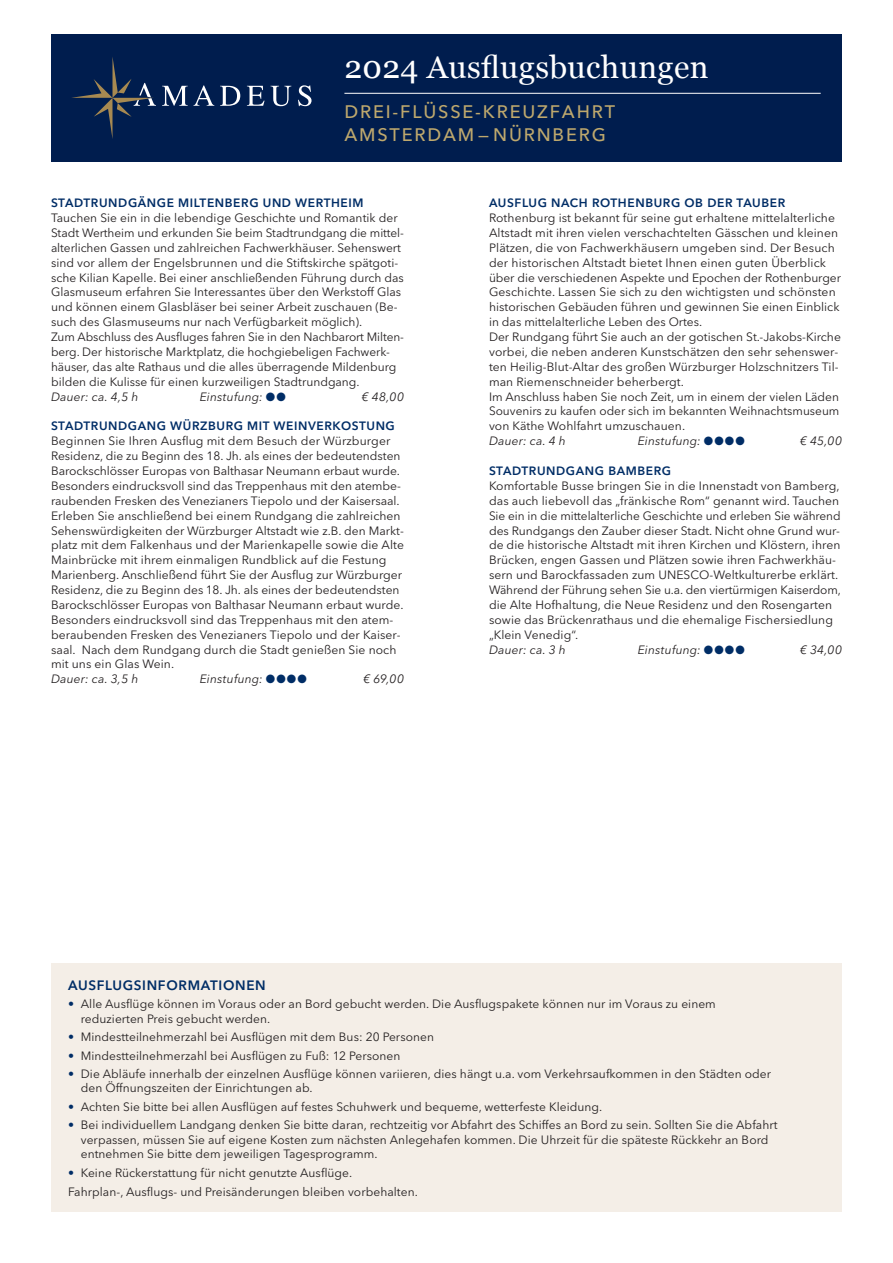
<style>
.page{position:relative;width:893px;height:1263px;background:#fff}
.page>*{position:absolute;margin:0;border:0;box-sizing:border-box;transform-origin:0 0}
.t1{font:31.5px "Georgia";letter-spacing:.01em;color:#fff}
.t2{font:500 18px/22.5px "Avenir Next LT Pro";letter-spacing:.1em;color:#bea86d}
.t3{font:600 13.5px "Avenir Next LT Pro";letter-spacing:.05em;color:#002d66}
.t4{font:12px/14.9px "Avenir Next LT Pro";letter-spacing:.005em;color:#231f20}
.t5{font:italic 12px "Avenir Next LT Pro";letter-spacing:.01em;color:#231f20}
.t6{font:600 12px "Avenir Next LT Pro";letter-spacing:.05em;color:#002d66}
.s1{color:#002d66}
</style>
<div class="page">
<div style="left:51px;top:34px;width:791px;height:128px;background:#001d4e"></div>
<svg style="left:72px;top:57px;width:240px;height:82px"></svg>
<hr style="left:344px;top:93px;width:477px;height:1px;background:#fff">
<div style="left:51px;top:963px;width:791px;height:249px;background:#f4eee7"></div>
<h1 class="t1" style="left:344px;top:44px;width:366px">2024 Ausflugsbuchungen</h1>
<h2 class="t2" style="left:344px;top:101px;width:272px">DREI-FLÜSSE-KREUZFAHRT<br>AMSTERDAM— NÜRNBERG</h2>
<p class="t6" style="left:51px;top:196px;width:314px">STADTRUNDGÄNGE MILTENBERG UND WERTHEIM</p>
<p class="t4" style="left:51px;top:210px;width:354px">Tauchen Sie ein in die lebendige Geschichte und Romantik der Stadt Wertheim und erkunden Sie beim Stadtrundgang die mittel&shy;alterlichen Gassen und zahlreichen Fachwerkhäuser. Sehenswert sind vor allem der Engelsbrunnen und die Stiftskirche spätgoti&shy;sche Kilian Kapelle. Bei einer anschließenden Führung durch das Glasmuseum erfahren Sie Interessantes über den Werkstoff Glas und können einem Glasbläser bei seiner Arbeit zuschauen (Be&shy;such des Glasmuseums nur nach Verfügbarkeit möglich).<br>Zum Abschluss des Ausfluges fahren Sie in den Nachbarort Milten&shy;berg. Der historische Marktplatz, die hochgiebeligen Fachwerk&shy;häuser, das alte Rathaus und die alles überragende Mildenburg bilden die Kulisse für einen kurzweiligen Stadtrundgang.</p>
<p class="t5" style="left:51px;top:389px;width:89px">Dauer: ca. 4,5 h</p>
<p class="t5" style="left:200px;top:389px;width:87px">Einstufung: <span class="s1">●●</span></p>
<p class="t5" style="left:362px;top:389px;width:43px">€ 48,00</p>
<p class="t6" style="left:51px;top:419px;width:345px">STADTRUNDGANG WÜRZBURG MIT WEINVERKOSTUNG</p>
<p class="t4" style="left:51px;top:434px;width:354px">Beginnen Sie Ihren Ausflug mit dem Besuch der Würzburger Residenz, die zu Beginn des 18. Jh. als eines der bedeutendsten Barockschlösser Europas von Balthasar Neumann erbaut wurde.<br>Besonders eindrucksvoll sind das Treppenhaus mit den atembe&shy;raubenden Fresken des Venezianers Tiepolo und der Kaisersaal.<br>Erleben Sie anschließend bei einem Rundgang die zahlreichen Sehenswürdigkeiten der Würzburger Altstadt wie z.B. den Markt&shy;platz mit dem Falkenhaus und der Marienkapelle sowie die Alte Mainbrücke mit ihrem einmaligen Rundblick auf die Festung Marienberg. Anschließend führt Sie der Ausflug zur Würzburger Residenz, die zu Beginn des 18. Jh. als eines der bedeutendsten Barockschlösser Europas von Balthasar Neumann erbaut wurde.<br>Besonders eindrucksvoll sind das Treppenhaus mit den atem&shy;beraubenden Fresken des Venezianers Tiepolo und der Kaiser&shy;saal. Nach dem Rundgang durch die Stadt genießen Sie noch mit uns ein Glas Wein.</p>
<p class="t5" style="left:51px;top:672px;width:89px">Dauer: ca. 3,5 h</p>
<p class="t5" style="left:200px;top:672px;width:109px">Einstufung: <span class="s1">●●●●</span></p>
<p class="t5" style="left:363px;top:672px;width:42px">€ 69,00</p>
<p class="t6" style="left:489px;top:196px;width:298px">AUSFLUG NACH ROTHENBURG OB DER TAUBER</p>
<p class="t4" style="left:489px;top:210px;width:353px">Rothenburg ist bekannt für seine gut erhaltene mittelalterliche Altstadt mit ihren vielen verschachtelten Gässchen und kleinen Plätzen, die von Fachwerkhäusern umgeben sind. Der Besuch der historischen Altstadt bietet Ihnen einen guten Überblick über die verschiedenen Aspekte und Epochen der Rothenburger Geschichte. Lassen Sie sich zu den wichtigsten und schönsten historischen Gebäuden führen und gewinnen Sie einen Einblick in das mittelalterliche Leben des Ortes.<br>Der Rundgang führt Sie auch an der gotischen St.-Jakobs-Kirche vorbei, die neben anderen Kunstschätzen den sehr sehenswer&shy;ten Heilig-Blut-Altar des großen Würzburger Holzschnitzers Til&shy;man Riemenschneider beherbergt.<br>Im Anschluss haben Sie noch Zeit, um in einem der vielen Läden Souvenirs zu kaufen oder sich im bekannten Weihnachtsmuseum von Käthe Wohlfahrt umzuschauen.</p>
<p class="t5" style="left:489px;top:434px;width:78px">Dauer: ca. 4 h</p>
<p class="t5" style="left:638px;top:434px;width:109px">Einstufung: <span class="s1">●●●●</span></p>
<p class="t5" style="left:800px;top:434px;width:43px">€ 45,00</p>
<p class="t6" style="left:489px;top:463px;width:184px">STADTRUNDGANG BAMBERG</p>
<p class="t4" style="left:489px;top:478px;width:353px">Komfortable Busse bringen Sie in die Innenstadt von Bamberg, das auch liebevoll das „fränkische Rom“ genannt wird. Tauchen Sie ein in die mittelalterliche Geschichte und erleben Sie während des Rundgangs den Zauber dieser Stadt. Nicht ohne Grund wur&shy;de die historische Altstadt mit ihren Kirchen und Klöstern, ihren Brücken, engen Gassen und Plätzen sowie ihren Fachwerkhäu&shy;sern und Barockfassaden zum UNESCO-Weltkulturerbe erklärt.<br>Während der Führung sehen Sie u.a. den viertürmigen Kaiserdom, die Alte Hofhaltung, die Neue Residenz und den Rosengarten sowie das Brückenrathaus und die ehemalige Fischersiedlung „Klein Venedig“.</p>
<p class="t5" style="left:489px;top:642px;width:78px">Dauer: ca. 3 h</p>
<p class="t5" style="left:638px;top:642px;width:109px">Einstufung: <span class="s1">●●●●</span></p>
<p class="t5" style="left:800px;top:642px;width:43px">€ 34,00</p>
<p class="t3" style="left:68px;top:977px;width:199px">AUSFLUGSINFORMATIONEN</p>
<p class="t4" style="left:81px;top:997px;width:637px;line-height:14.2px;text-indent:-13px"><span class="s1">•</span> Alle Ausflüge können im Voraus oder an Bord gebucht werden. Die Ausflugspakete können nur im Voraus zu einem reduzierten Preis gebucht werden.</p>
<p class="t4" style="left:68px;top:1029px;width:367px"><span class="s1">•</span> Mindestteilnehmerzahl bei Ausflügen mit dem Bus: 20 Personen</p>
<p class="t4" style="left:68px;top:1048px;width:334px"><span class="s1">•</span> Mindestteilnehmerzahl bei Ausflügen zu Fuß: 12 Personen</p>
<p class="t4" style="left:81px;top:1067px;width:692px;line-height:14.2px;text-indent:-13px"><span class="s1">•</span> Die Abläufe innerhalb der einzelnen Ausflüge können variieren, dies hängt u.a. vom Verkehrsaufkommen in den Städten oder den Öffnungszeiten der Einrichtungen ab.</p>
<p class="t4" style="left:68px;top:1099px;width:536px"><span class="s1">•</span> Achten Sie bitte bei allen Ausflügen auf festes Schuhwerk und bequeme, wetterfeste Kleidung.</p>
<p class="t4" style="left:81px;top:1118px;width:698px;line-height:14.2px;text-indent:-13px"><span class="s1">•</span> Bei individuellem Landgang denken Sie bitte daran, rechtzeitig vor Abfahrt des Schiffes an Bord zu sein. Sollten Sie die Abfahrt verpassen, müssen Sie auf eigene Kosten zum nächsten Anlegehafen kommen. Die Uhrzeit für die späteste Rückkehr an Bord entnehmen Sie bitte dem jeweiligen Tagesprogramm.</p>
<p class="t4" style="left:68px;top:1163px;width:351px;line-height:19.2px"><span class="s1">•</span> Keine Rückerstattung für nicht genutzte Ausflüge.<br>Fahrplan-, Ausflugs- und Preisänderungen bleiben vorbehalten.</p>
</div>
